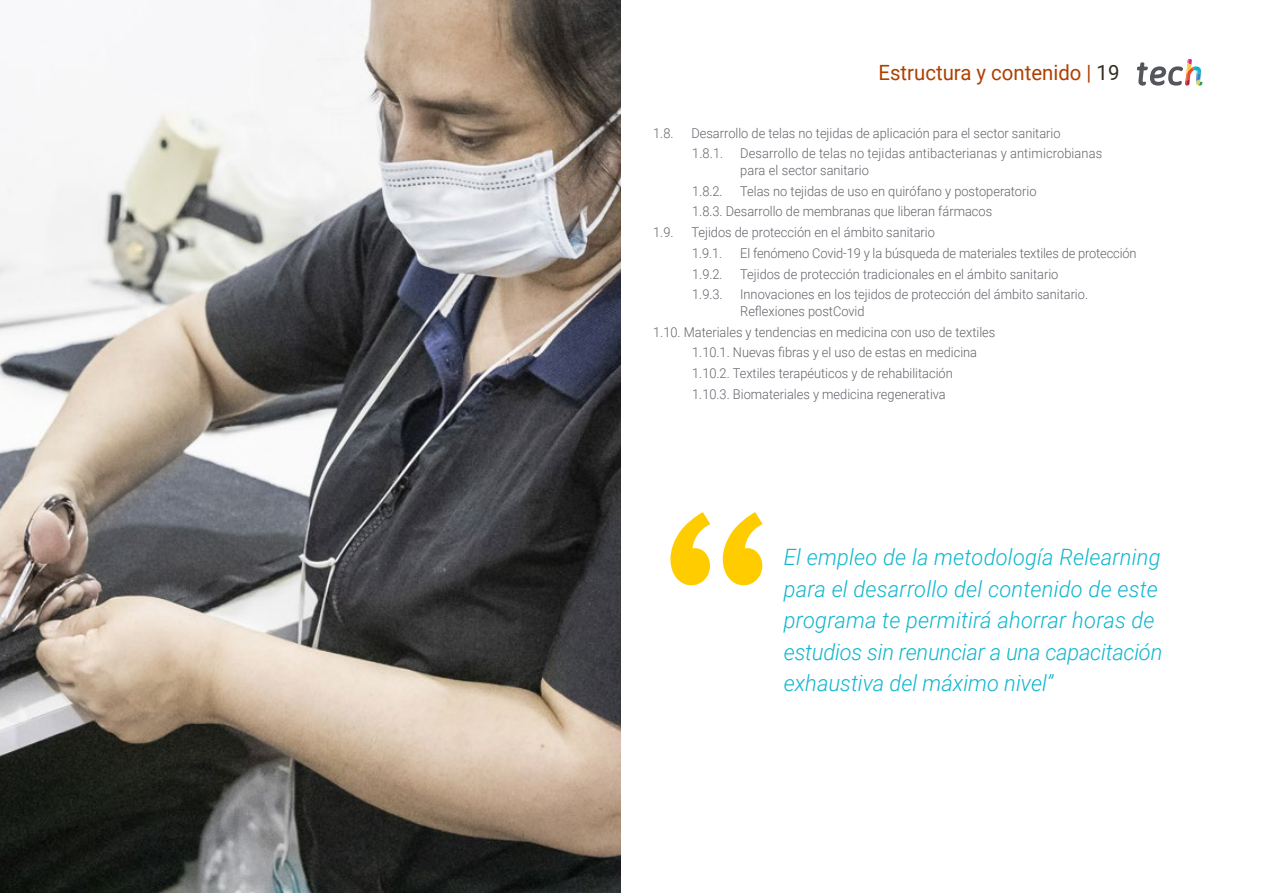
<style>
.page{position:relative;width:1263px;height:893px;background:#fff}
.page>*{position:absolute;margin:0;border:0;box-sizing:border-box;transform-origin:0 0}
.t1{font:italic 300 22.5px/31.5px "Roboto";letter-spacing:.01em;color:#0fb6cf}
.t2{font:21px "Roboto";color:#ae4000}
.t3{font:300 13.5px/20.7px "Roboto";color:#61646a;scale:.95 1}
.s1{color:#312e20}
</style>
<div class="page">
<svg style="left:1137px;top:59px;width:65px;height:27px"></svg>
<img style="left:0;top:0;width:621px;height:893px">
<svg style="left:670px;top:512px;width:92px;height:73px"></svg>
<h2 class="t2" style="left:878px;top:57px;width:242px">Estructura y contenido | <span class="s1">19</span></h2>
<p class="t3" style="left:653px;top:122px;width:23px">1.8.</p>
<p class="t3" style="left:691px;top:122px;width:434px">Desarrollo de telas no tejidas de aplicación para el sector sanitario<br>1.8.1. Desarrollo de telas no tejidas antibacterianas y antimicrobianas</p>
<p class="t3" style="left:740px;top:159px;width:137px">para el sector sanitario</p>
<p class="t3" style="left:692px;top:180px;width:34px">1.8.2.</p>
<p class="t3" style="left:692px;top:180px;width:364px;text-indent:48px">Telas no tejidas de uso en quirófano y postoperatorio<br>1.8.3. Desarrollo de membranas que liberan fármacos</p>
<p class="t3" style="left:653px;top:222px;width:23px">1.9.</p>
<p class="t3" style="left:691px;top:222px;width:258px">Tejidos de protección en el ámbito sanitario<br>1.9.1.</p>
<p class="t3" style="left:740px;top:242px;width:419px">El fenómeno Covid-19 y la búsqueda de materiales textiles de protección</p>
<p class="t3" style="left:692px;top:263px;width:34px">1.9.2.</p>
<p class="t3" style="left:740px;top:263px;width:336px">Tejidos de protección tradicionales en el ámbito sanitario</p>
<p class="t3" style="left:692px;top:284px;width:34px">1.9.3.</p>
<p class="t3" style="left:740px;top:286px;width:368px;line-height:16.5px">Innovaciones en los tejidos de protección del ámbito sanitario.<br>Reflexiones postCovid</p>
<p class="t3" style="left:692px;top:321px;width:321px;text-indent:-39px">1.10. Materiales y tendencias en medicina con uso de textiles 1.10.1. Nuevas fibras y el uso de estas en medicina 1.10.2. Textiles terapéuticos y de rehabilitación<br>1.10.3. Biomateriales y medicina regenerativa</p>
<h1 class="t1" style="left:784px;top:540px;width:380px">El empleo de la metodología Relearning para el desarrollo del contenido de este programa te permitirá ahorrar horas de estudios sin renunciar a una capacitación exhaustiva del máximo nivel”</h1>
</div>
